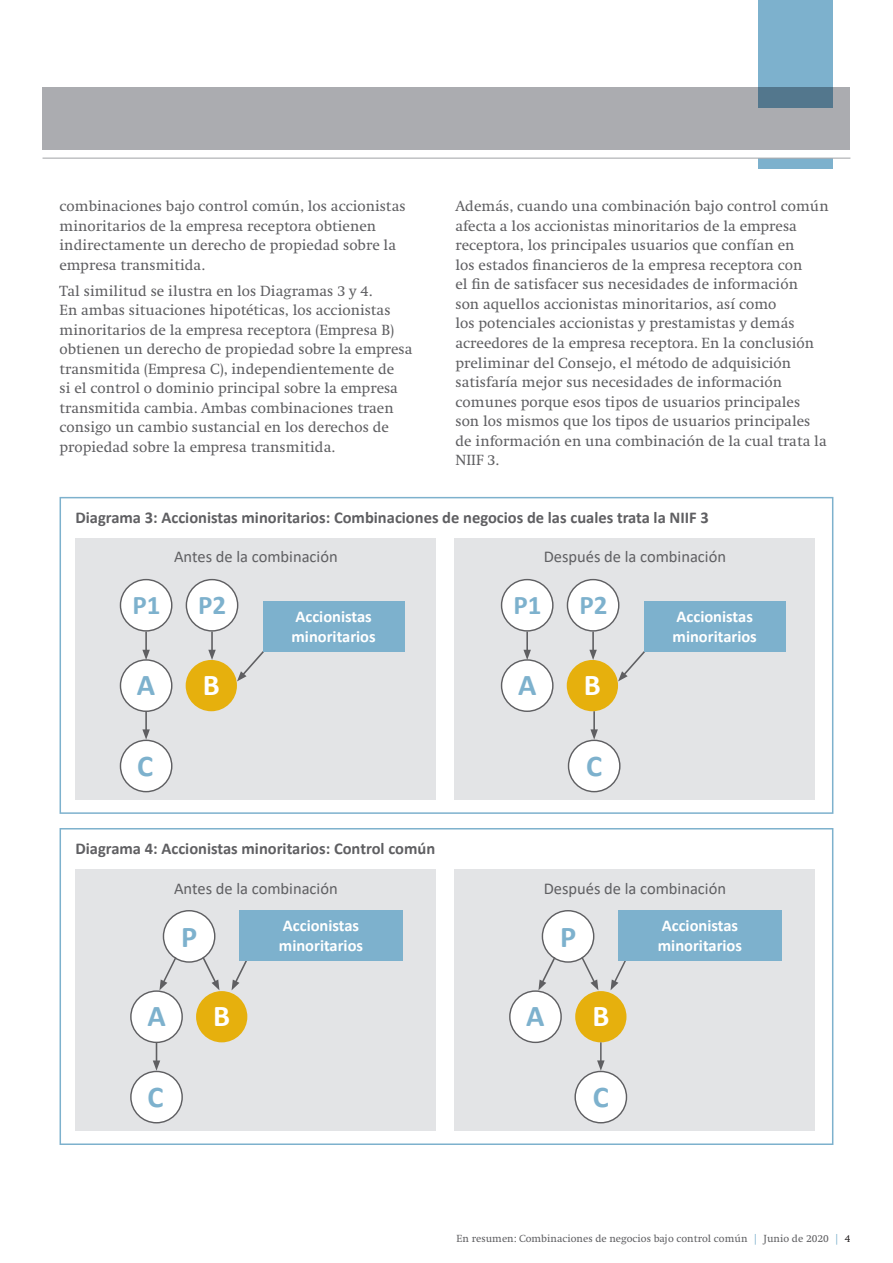
<style>
.page{position:relative;width:893px;height:1263px;background:#fff}
.page>*{position:absolute;margin:0;border:0;box-sizing:border-box;transform-origin:0 0}
.Graphic_heading{font:700 30.3px "Calibri";color:#7db1cd}
.Graphic_heading-2{font:700 30.3px "Calibri";color:#fff}
.Graphic_heading-3{font:700 27px "Calibri";color:#7db1cd}
.Graphic_heading-4{font:700 16.5px "Calibri";color:#5f5f62}
.Graphic_heading-5{font:700 16.5px/19.8px "Calibri";color:#fff}
.Graphic_heading-6{font:16.5px "Calibri";color:#5f5f62}
.body_copy{font:15px/19.5px "Swift LT Pro";color:#5f5f62}
.t1{font:10.5px "Swift LT Pro";color:#5f5f62}
.s1{color:#7db1cd}
.s2{color:#231f20}
</style>
<div class="page">
<div style="left:758px;top:158px;width:74px;height:11px;background:#7db1cd"></div>
<div style="left:43px;top:88px;width:807px;height:62px;background:#abacb0"></div>
<svg style="left:758px;top:0;width:74px;height:108px;background:#74a5c0"></svg>
<hr style="left:43px;top:158px;width:807px;height:1px;background:#abacb0">
<div style="left:60px;top:497px;width:773px;height:317px;border:2px solid #7db1cd"></div>
<div style="left:75px;top:538px;width:361px;height:262px;background:#e3e4e6"></div>
<div style="left:454px;top:538px;width:361px;height:262px;background:#e3e4e6"></div>
<div style="left:186px;top:660px;width:51px;height:51px;background:#e6b00d;border-radius:50%"></div>
<div style="left:120px;top:580px;width:52px;height:51px;background:#fff;border-radius:50%"></div>
<div style="left:120px;top:579px;width:52px;height:53px;border:1px solid #5f5f62;border-radius:50%"></div>
<div style="left:186px;top:580px;width:52px;height:51px;background:#fff;border-radius:50%"></div>
<div style="left:186px;top:579px;width:52px;height:53px;border:1px solid #5f5f62;border-radius:50%"></div>
<div style="left:120px;top:660px;width:52px;height:51px;background:#fff;border-radius:50%"></div>
<div style="left:120px;top:659px;width:52px;height:53px;border:1px solid #5f5f62;border-radius:50%"></div>
<div style="left:120px;top:740px;width:52px;height:52px;background:#fff;border-radius:50%"></div>
<div style="left:120px;top:740px;width:52px;height:52px;border:1px solid #5f5f62;border-radius:50%"></div>
<hr style="left:145px;top:711px;width:2px;height:20px;background:#5f5f62">
<svg style="left:142px;top:729px;width:8px;height:11px"></svg>
<svg style="left:237px;top:651px;width:29px;height:30px"></svg>
<div style="left:263px;top:601px;width:142px;height:50px;background:#7db1cd"></div>
<hr style="left:145px;top:632px;width:2px;height:20px;background:#5f5f62">
<svg style="left:142px;top:650px;width:8px;height:10px"></svg>
<hr style="left:211px;top:632px;width:2px;height:20px;background:#5f5f62">
<svg style="left:208px;top:650px;width:8px;height:10px"></svg>
<div style="left:567px;top:660px;width:51px;height:51px;background:#e6b00d;border-radius:50%"></div>
<div style="left:502px;top:580px;width:51px;height:51px;background:#fff;border-radius:50%"></div>
<div style="left:501px;top:579px;width:53px;height:53px;border:1px solid #5f5f62;border-radius:50%"></div>
<div style="left:567px;top:580px;width:52px;height:51px;background:#fff;border-radius:50%"></div>
<div style="left:567px;top:579px;width:52px;height:53px;border:1px solid #5f5f62;border-radius:50%"></div>
<div style="left:502px;top:660px;width:51px;height:51px;background:#fff;border-radius:50%"></div>
<div style="left:501px;top:659px;width:53px;height:53px;border:1px solid #5f5f62;border-radius:50%"></div>
<div style="left:568px;top:740px;width:52px;height:52px;background:#fff;border-radius:50%"></div>
<div style="left:568px;top:740px;width:52px;height:52px;border:1px solid #5f5f62;border-radius:50%"></div>
<hr style="left:593px;top:711px;width:2px;height:20px;background:#5f5f62">
<svg style="left:590px;top:729px;width:8px;height:11px"></svg>
<svg style="left:618px;top:651px;width:29px;height:30px"></svg>
<div style="left:644px;top:601px;width:142px;height:50px;background:#7db1cd"></div>
<hr style="left:526px;top:632px;width:2px;height:20px;background:#5f5f62">
<svg style="left:523px;top:650px;width:8px;height:10px"></svg>
<hr style="left:592px;top:632px;width:2px;height:20px;background:#5f5f62">
<svg style="left:589px;top:650px;width:8px;height:10px"></svg>
<div style="left:60px;top:828px;width:773px;height:317px;border:2px solid #7db1cd"></div>
<div style="left:75px;top:869px;width:361px;height:262px;background:#e3e4e6"></div>
<div style="left:454px;top:869px;width:361px;height:262px;background:#e3e4e6"></div>
<div style="left:196px;top:991px;width:51px;height:51px;background:#e6b00d;border-radius:50%"></div>
<div style="left:163px;top:911px;width:52px;height:51px;background:#fff;border-radius:50%"></div>
<div style="left:163px;top:910px;width:52px;height:53px;border:1px solid #5f5f62;border-radius:50%"></div>
<svg style="left:159px;top:955px;width:19px;height:35px"></svg>
<svg style="left:201px;top:955px;width:18px;height:35px"></svg>
<div style="left:131px;top:991px;width:51px;height:51px;background:#fff;border-radius:50%"></div>
<div style="left:130px;top:990px;width:53px;height:53px;border:1px solid #5f5f62;border-radius:50%"></div>
<div style="left:131px;top:1071px;width:51px;height:52px;background:#fff;border-radius:50%"></div>
<div style="left:130px;top:1071px;width:53px;height:52px;border:1px solid #5f5f62;border-radius:50%"></div>
<svg style="left:153px;top:1042px;width:7px;height:29px"></svg>
<svg style="left:232px;top:960px;width:18px;height:30px"></svg>
<div style="left:239px;top:910px;width:164px;height:50px;background:#7db1cd"></div>
<div style="left:575px;top:991px;width:51px;height:51px;background:#e6b00d;border-radius:50%"></div>
<div style="left:542px;top:911px;width:52px;height:51px;background:#fff;border-radius:50%"></div>
<div style="left:542px;top:910px;width:52px;height:53px;border:1px solid #5f5f62;border-radius:50%"></div>
<svg style="left:538px;top:955px;width:19px;height:35px"></svg>
<svg style="left:580px;top:955px;width:18px;height:35px"></svg>
<div style="left:510px;top:991px;width:51px;height:51px;background:#fff;border-radius:50%"></div>
<div style="left:509px;top:990px;width:53px;height:53px;border:1px solid #5f5f62;border-radius:50%"></div>
<div style="left:575px;top:1071px;width:51px;height:52px;background:#fff;border-radius:50%"></div>
<div style="left:574px;top:1071px;width:53px;height:52px;border:1px solid #5f5f62;border-radius:50%"></div>
<hr style="left:600px;top:1042px;width:2px;height:21px;background:#5f5f62">
<svg style="left:597px;top:1060px;width:8px;height:11px"></svg>
<svg style="left:610px;top:960px;width:19px;height:30px"></svg>
<div style="left:618px;top:910px;width:164px;height:50px;background:#7db1cd"></div>
<p class="body_copy" style="left:60px;top:197px;width:348px">combinaciones bajo control común, los accionistas minoritarios de la empresa receptora obtienen indirectamente un derecho de propiedad sobre la empresa transmitida.</p>
<p class="body_copy" style="left:60px;top:281px;width:354px">Tal similitud se ilustra en los Diagramas 3 y 4.<br>En ambas situaciones hipotéticas, los accionistas minoritarios de la empresa receptora (Empresa B) obtienen un derecho de propiedad sobre la empresa transmitida (Empresa C), independientemente de<br>si el control o dominio principal sobre la empresa transmitida cambia. Ambas combinaciones traen consigo un cambio sustancial en los derechos de propiedad sobre la empresa transmitida.</p>
<p class="body_copy" style="left:455px;top:197px;width:375px">Además, cuando una combinación bajo control común afecta a los accionistas minoritarios de la empresa receptora, los principales usuarios que confían en<br>los estados financieros de la empresa receptora con<br>el fin de satisfacer sus necesidades de información<br>son aquellos accionistas minoritarios, así como<br>los potenciales accionistas y prestamistas y demás acreedores de la empresa receptora. En la conclusión preliminar del Consejo, el método de adquisición satisfaría mejor sus necesidades de información comunes porque esos tipos de usuarios principales<br>son los mismos que los tipos de usuarios principales de información en una combinación de la cual trata la NIIF 3.</p>
<p class="Graphic_heading-4" style="left:75px;top:506px;width:635px">Diagrama 3: Accionistas minoritarios: Combinaciones de negocios de las cuales trata la NIIF 3</p>
<p class="Graphic_heading-6" style="left:174px;top:545px;width:165px">Antes de la combinación</p>
<p class="Graphic_heading-6" style="left:544px;top:545px;width:184px">Después de la combinación</p>
<p class="Graphic_heading-3" style="left:132px;top:585px;width:30px">P1</p>
<p class="Graphic_heading-3" style="left:198px;top:585px;width:30px">P2</p>
<p class="Graphic_heading-5" style="left:292px;top:607px;width:86px">Accionistas minoritarios</p>
<p class="Graphic_heading-3" style="left:513px;top:585px;width:30px">P1</p>
<p class="Graphic_heading-3" style="left:579px;top:585px;width:30px">P2</p>
<p class="Graphic_heading-5" style="left:673px;top:607px;width:86px">Accionistas minoritarios</p>
<p class="Graphic_heading" style="left:137px;top:664px;width:20px">A</p>
<p class="Graphic_heading-2" style="left:203px;top:664px;width:18px">B</p>
<p class="Graphic_heading" style="left:518px;top:664px;width:20px">A</p>
<p class="Graphic_heading-2" style="left:584px;top:664px;width:18px">B</p>
<p class="Graphic_heading" style="left:137px;top:744px;width:18px">C</p>
<p class="Graphic_heading" style="left:586px;top:744px;width:18px">C</p>
<p class="Graphic_heading-4" style="left:75px;top:837px;width:361px">Diagrama 4: Accionistas minoritarios: Control común</p>
<p class="Graphic_heading-6" style="left:174px;top:877px;width:165px">Antes de la combinación</p>
<p class="Graphic_heading-6" style="left:544px;top:877px;width:184px">Después de la combinación</p>
<p class="Graphic_heading" style="left:181px;top:916px;width:18px">P</p>
<p class="Graphic_heading" style="left:147px;top:995px;width:20px">A</p>
<p class="Graphic_heading-2" style="left:213px;top:995px;width:18px">B</p>
<p class="Graphic_heading" style="left:147px;top:1075px;width:18px">C</p>
<p class="Graphic_heading-5" style="left:279px;top:916px;width:86px">Accionistas minoritarios</p>
<p class="Graphic_heading" style="left:560px;top:916px;width:18px">P</p>
<p class="Graphic_heading" style="left:526px;top:995px;width:20px">A</p>
<p class="Graphic_heading-2" style="left:592px;top:995px;width:18px">B</p>
<p class="Graphic_heading" style="left:593px;top:1075px;width:18px">C</p>
<p class="Graphic_heading-5" style="left:658px;top:916px;width:86px">Accionistas minoritarios</p>
<p class="t1" style="left:457px;top:1232px;width:395px">En resumen: Combinaciones de negocios bajo control común <span class="s1">|</span> Junio de 2020 <span class="s1">|</span> <span class="s2">4</span></p>
</div>
